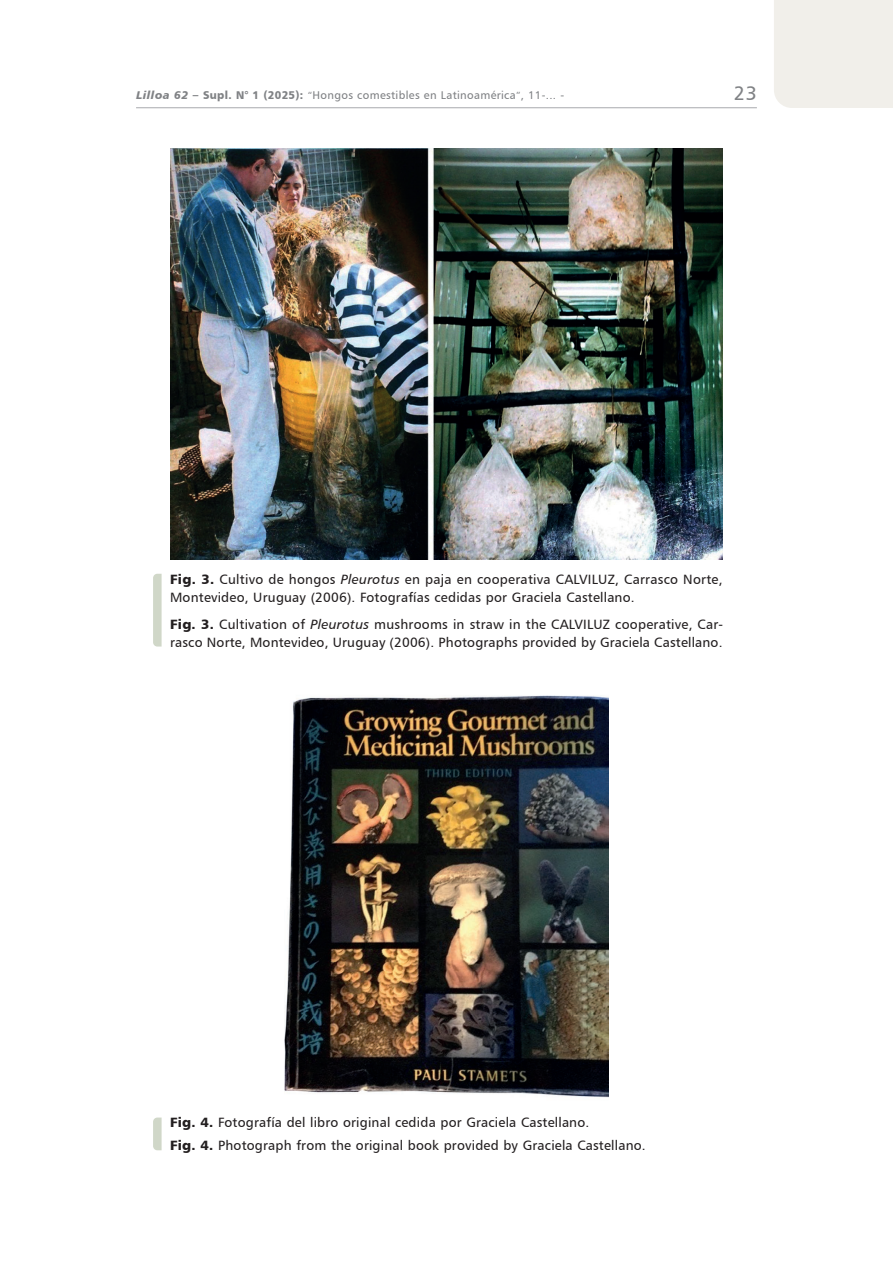
<style>
.page{position:relative;width:893px;height:1263px;background:#fff}
.page>*{position:absolute;margin:0;border:0;box-sizing:border-box;transform-origin:0 0}
.t1{font:19.5px "Humanist 777 BT Roman B";color:#808285}
.t2{font:13.5px/18px "Humanist 777 BT Roman B";letter-spacing:.015em;color:#231f20}
.t3{font:11.25px "Humanist 777 BT Roman B";letter-spacing:.03em;color:#808285}
.s1{font-family:"Humanist 777 BT Black Italic B"}
.s2{font-family:"Humanist 777 BT Black B"}
.s3{font-size:9px}
.s4{font-family:"Humanist 777 BT Italic B"}
</style>
<div class="page">
<hr style="left:136px;top:107px;width:621px;height:1px;background:#a8a9ad">
<div style="left:774px;top:0;width:119px;height:108px;background:#f1efea"></div>
<img style="left:284px;top:695px;width:325px;height:403px">
<svg style="left:153px;top:574px;width:9px;height:72px"></svg>
<svg style="left:153px;top:1117px;width:9px;height:33px"></svg>
<img style="left:170px;top:149px;width:553px;height:411px">
<p class="t3" style="left:136px;top:88px;width:430px"><span class="s1">Lilloa 62</span> <span class="s2">– Supl. N° 1 (2025):</span> <span class="s3">“</span>Hongos comestibles en Latinoamérica<span class="s3">”</span>, 11-... -</p>
<h1 class="t1" style="left:734px;top:81px;width:24px">23</h1>
<p class="t2" style="left:170px;top:570px;width:554px"><span class="s2">Fig. 3.</span> Cultivo de hongos <span class="s4">Pleurotus</span> en paja en cooperativa CALVILUZ, Carrasco Norte,<br>Montevideo, Uruguay (2006). Fotografías cedidas por Graciela Castellano.</p>
<p class="t2" style="left:170px;top:614px;width:554px"><span class="s2">Fig. 3.</span> Cultivation of <span class="s4">Pleurotus</span> mushrooms in straw in the CALVILUZ cooperative, Car&shy;rasco Norte, Montevideo, Uruguay (2006). Photographs provided by Graciela Castellano.</p>
<p class="t2" style="left:170px;top:1111px;width:477px;line-height:22.2px"><span class="s2">Fig. 4.</span> Fotografía del libro original cedida por Graciela Castellano.<br><span class="s2">Fig. 4.</span> Photograph from the original book provided by Graciela Castellano.</p>
</div>
